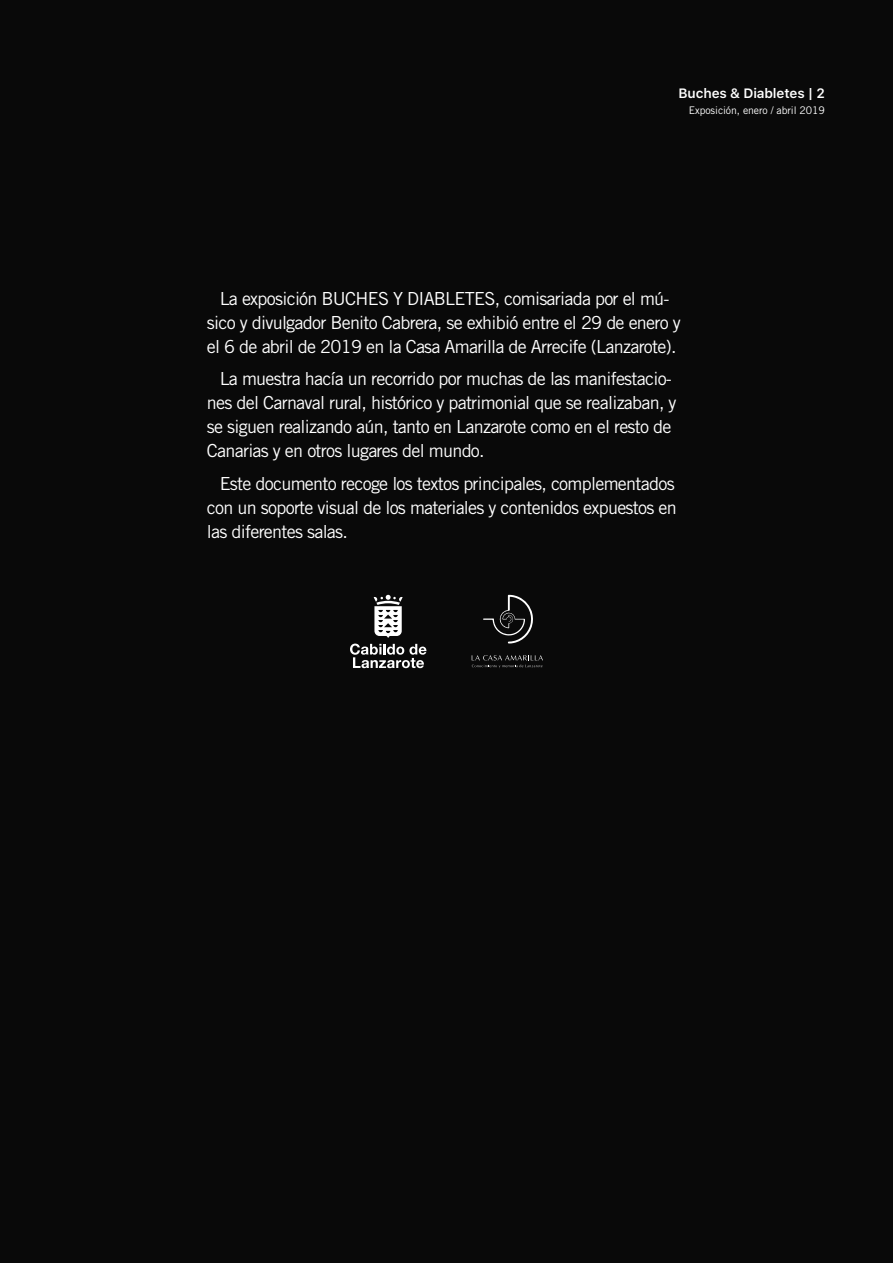
<style>
.page{position:relative;width:893px;height:1263px;background:#090909}
.page>*{position:absolute;margin:0;border:0;box-sizing:border-box;transform-origin:0 0}
.t1{font:18px/24px "Trade Gothic LT Std";letter-spacing:-.04em;color:#fff;text-align:center}
.t2{font:600 13.5px "SF Pro Text";letter-spacing:-.01em;color:#fff}
.t3{font:10.5px "Trade Gothic LT Std";letter-spacing:-.01em;color:#fff}
</style>
<div class="page">
<svg style="left:483px;top:595px;width:50px;height:48px"></svg>
<svg style="left:472px;top:655px;width:71px;height:13px"></svg>
<svg style="left:350px;top:644px;width:77px;height:24px"></svg>
<svg style="left:374px;top:595px;width:29px;height:43px"></svg>
<p class="t2" style="left:679px;top:83px;width:148px">Buches &amp; Diabletes | 2</p>
<p class="t3" style="left:689px;top:104px;width:138px">Exposición, enero / abril 2019</p>
<p class="t1" style="left:207px;top:286px;width:475px">La exposición BUCHES Y DIABLETES, comisariada por el mú&shy;sico y divulgador Benito Cabrera, se exhibió entre el 29 de enero y el 6 de abril de 2019 en la Casa Amarilla de Arrecife (Lanzarote).</p>
<p class="t1" style="left:207px;top:366px;width:471px;text-align:left;text-indent:13px">La muestra hacía un recorrido por muchas de las manifestacio&shy;nes del Carnaval rural, histórico y patrimonial que se realizaban, y se siguen realizando aún, tanto en Lanzarote como en el resto de Canarias y en otros lugares del mundo.</p>
<p class="t1" style="left:207px;top:471px;width:471px;text-align:justify;text-indent:13px">Este documento recoge los textos principales, complementados con un soporte visual de los materiales y contenidos expuestos en las diferentes salas.</p>
</div>
